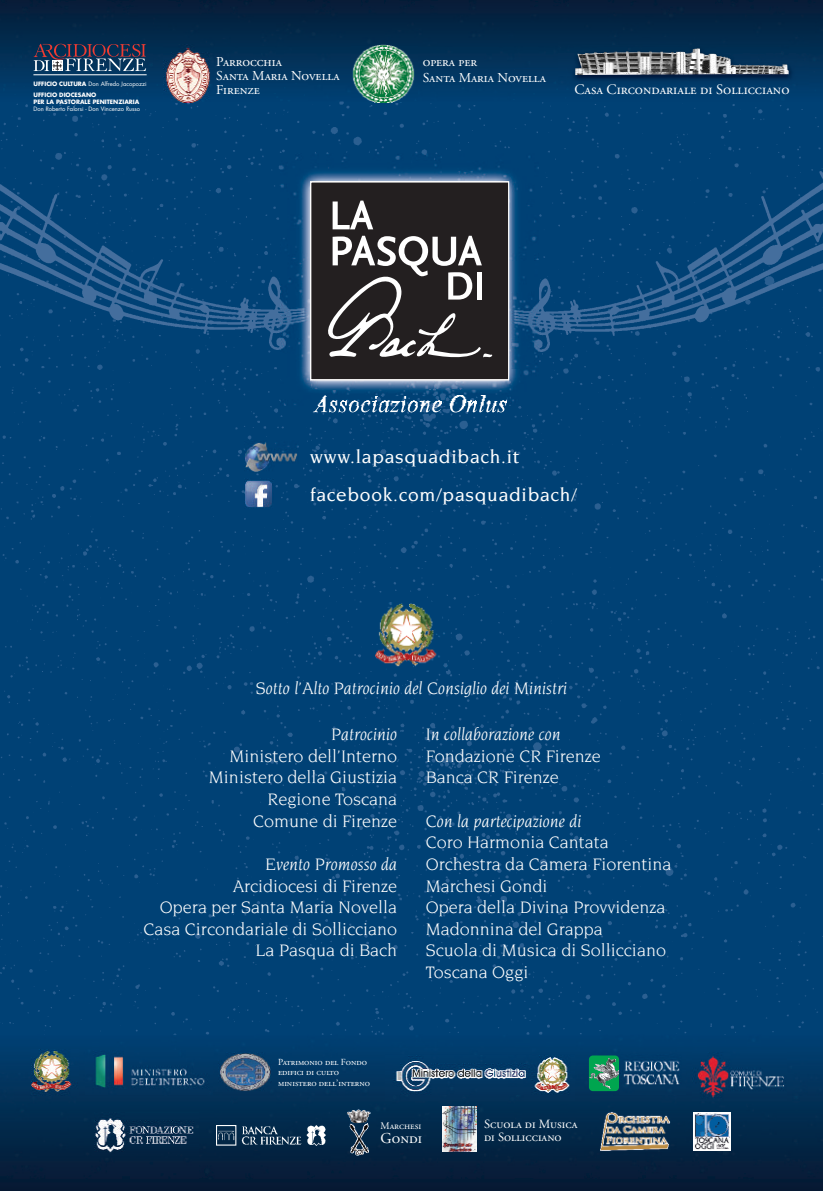
<style>
.page{position:relative;width:823px;height:1191px;background:#fff}
.page>*{position:absolute;margin:0;border:0;box-sizing:border-box;transform-origin:0 0}
.t1{font:500 19.2px/38px "Novarese Std";letter-spacing:.04em;color:#fff}
.t2{font:18px/21.6px "Novarese Std";color:#fff;text-align:right}
.t3{font:italic 18px "Novarese Std";color:#fff}
.t4{font:15px "Adobe Garamond Pro";color:#fff}
.t5{font:14.4px "Adobe Garamond Pro";color:#fff}
.t6{font:13.6px/14.2px "Adobe Garamond Pro";color:#fff}
.t7{font:12.6px/13.8px "Adobe Garamond Pro";color:#fff}
.t8{font:10px "Adobe Garamond Pro";color:#fff}
.t9{font:9.2px/10.4px "Adobe Garamond Pro";color:#fff}
.t10{font:700 5.8px/10.8px "Futura Std";color:#fff}
.t11{font:5.8px "Futura Std";color:#fff}
.s1{font-weight:400}
</style>
<div class="page">
<div style="left:0;top:101px;width:822px;height:1090px;background:#004175"></div>
<img style="left:510px;top:101px;width:312px;height:267px">
<img style="left:0;top:101px;width:308px;height:265px">
<img style="left:0;top:0;width:822px;height:101px">
<img style="left:510px;top:69px;width:312px;height:32px">
<img style="left:213px;top:69px;width:95px;height:32px">
<img style="left:0;top:69px;width:164px;height:32px">
<img style="left:0;top:1034px;width:822px;height:145px">
<svg style="left:34px;top:44px;width:112px;height:27px;background:#444f69"></svg>
<hr style="left:33px;top:74px;width:113px;height:1px;background:#fff">
<img style="left:351px;top:45px;width:66px;height:58px">
<img style="left:164px;top:45px;width:49px;height:58px">
<img style="left:558px;top:38px;width:250px;height:52px">
<img style="left:575px;top:48px;width:213px;height:27px">
<img style="left:31px;top:1049px;width:47px;height:46px">
<img style="left:692px;top:1052px;width:93px;height:48px">
<img style="left:619px;top:1054px;width:66px;height:40px">
<img style="left:588px;top:1055px;width:30px;height:36px;border-radius:4px">
<img style="left:86px;top:1050px;width:126px;height:44px">
<img style="left:94px;top:1112px;width:105px;height:41px">
<img style="left:216px;top:1125px;width:109px;height:21px">
<img style="left:385px;top:1048px;width:189px;height:52px">
<img style="left:599px;top:1111px;width:70px;height:40px">
<img style="left:693px;top:1112px;width:37px;height:38px">
<img style="left:219px;top:1052px;width:52px;height:39px">
<img style="left:442px;top:1106px;width:34px;height:45px">
<img style="left:359px;top:1123px;width:10px;height:32px">
<img style="left:347px;top:1109px;width:23px;height:14px">
<svg style="left:313px;top:406px;width:128px;height:6px"></svg>
<svg style="left:450px;top:406px;width:55px;height:6px"></svg>
<img style="left:244px;top:440px;width:54px;height:32px">
<img style="left:244px;top:478px;width:29px;height:31px">
<img style="left:375px;top:601px;width:72px;height:70px">
<img style="left:280px;top:154px;width:258px;height:252px">
<img style="left:510px;top:154px;width:28px;height:214px">
<img style="left:280px;top:154px;width:28px;height:212px">
<img style="left:310px;top:380px;width:198px;height:9px">
<img style="left:313px;top:396px;width:192px;height:10px">
<div style="left:310px;top:182px;width:198px;height:198px;background:#231f20"></div>
<div style="left:310px;top:181px;width:199px;height:199px;border:1px solid #fff"></div>
<svg style="left:332px;top:201px;width:41px;height:28px"></svg>
<svg style="left:310px;top:236px;width:182px;height:126px"></svg>
<p class="t10" style="left:34px;top:79px;width:115px">UFFICIO CULTURA <span class="s1">Don Alfredo Jacopozzi<br></span>UFFICIO DIOCESANO</p>
<p class="t10" style="left:34px;top:97px;width:107px">PER LA PASTORALE PENITENZIARIA</p>
<p class="t11" style="left:34px;top:106px;width:108px">Don Roberto Falorsi - Don Vincenzo Russo</p>
<p class="t6" style="left:216px;top:56px;width:125px">Parrocchia<br>Santa Maria Novella<br>Firenze</p>
<p class="t6" style="left:422px;top:55px;width:125px;line-height:16.4px">opera per<br>Santa Maria Novella</p>
<p class="t5" style="left:574px;top:84px;width:216px">Casa Circondariale di Sollicciano</p>
<p class="t1" style="left:310px;top:438px;width:268px">www.lapasquadibach.it facebook.com/pasquadibach/</p>
<p class="t3" style="left:256px;top:680px;width:313px">Sotto l’Alto Patrocinio del Consiglio dei Ministri</p>
<p class="t3" style="left:331px;top:727px;width:68px">Patrocinio</p>
<p class="t2" style="left:209px;top:746px;width:190px">Ministero dell’Interno<br>Ministero della Giustizia<br>Regione Toscana<br>Comune di Firenze</p>
<p class="t3" style="left:265px;top:857px;width:134px">Evento Promosso da</p>
<p class="t2" style="left:143px;top:875px;width:255px">Arcidiocesi di Firenze<br>Opera per Santa Maria Novella<br>Casa Circondariale di Sollicciano<br>La Pasqua di Bach</p>
<p class="t3" style="left:425px;top:727px;width:137px">In collaborazione con</p>
<p class="t2" style="left:425px;top:746px;width:177px;text-align:left">Fondazione CR Firenze<br>Banca CR Firenze</p>
<p class="t3" style="left:425px;top:813px;width:157px">Con la partecipazione di</p>
<p class="t2" style="left:425px;top:832px;width:247px;text-align:left">Coro Harmonia Cantata<br>Orchestra da Camera Fiorentina<br>Marchesi Gondi<br>Opera della Divina Provvidenza<br>Madonnina del Grappa<br>Scuola di Musica di Sollicciano<br>Toscana Oggi</p>
<p class="t9" style="left:278px;top:1057px;width:93px">Patrimonio del Fondo edifici di culto ministero dell’interno</p>
<p class="t8" style="left:380px;top:1121px;width:42px">Marchesi</p>
<p class="t4" style="left:380px;top:1131px;width:43px">Gondi</p>
<p class="t7" style="left:484px;top:1117px;width:95px">Scuola di Musica di Sollicciano</p>
</div>
